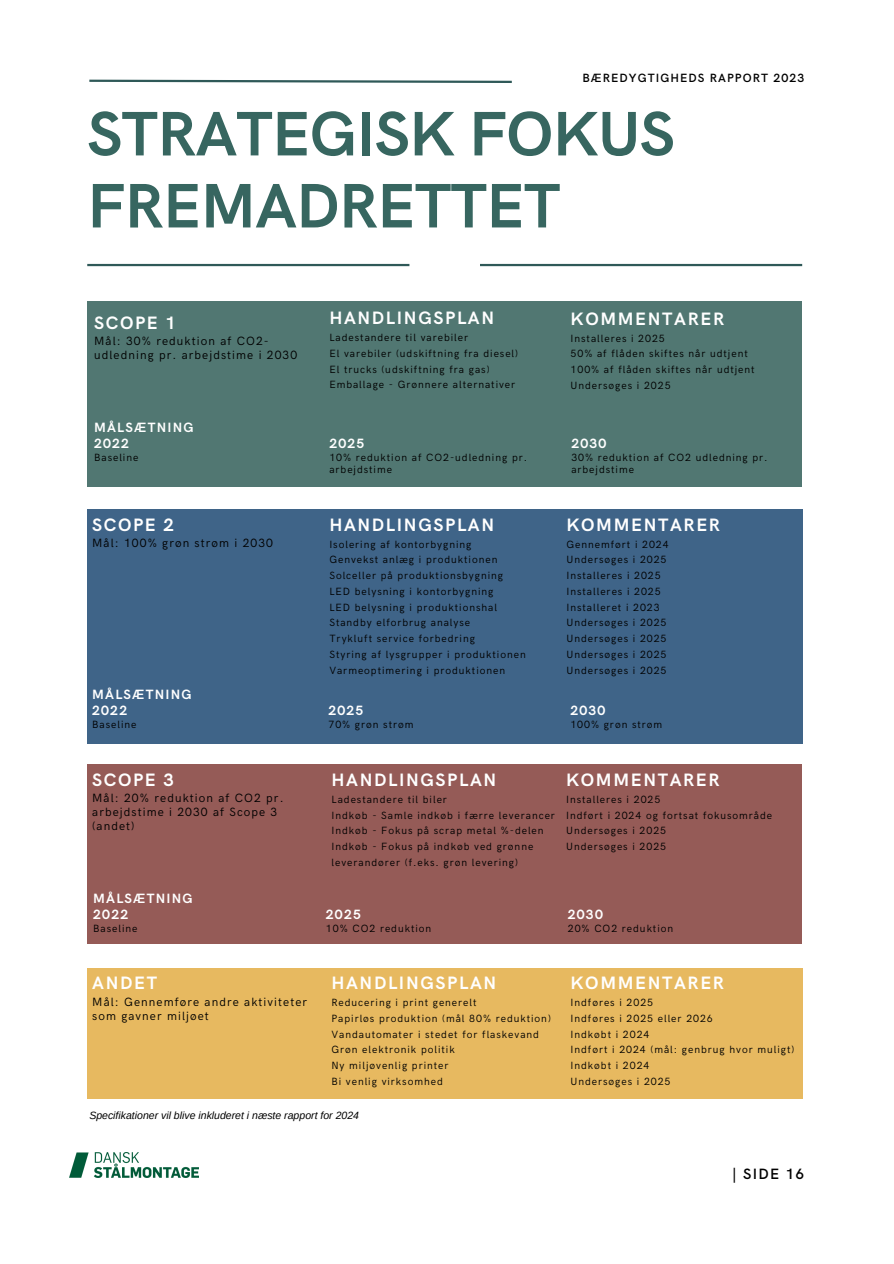
<style>
.page{position:relative;width:894px;height:1264px;background:#fff}
.page>*{position:absolute;margin:0;border:0;box-sizing:border-box;transform-origin:0 0}
.t1{font:700 63px/72px "HK Grotesk";letter-spacing:-.01em;color:#376660}
.t2{font:700 18px "HK Grotesk";letter-spacing:.09em;color:#fff}
.t3{font:600 15px "HK Grotesk";letter-spacing:.09em;color:#000}
.t4{font:700 13.5px/15.8px "HK Grotesk";letter-spacing:.09em;color:#fff}
.t5{font:12px/14px "HK Grotesk";letter-spacing:.09em;color:#000}
.t6{font:600 12px "HK Grotesk";letter-spacing:.09em;color:#000}
.t7{font:10.5px/12.3px "HK Grotesk";letter-spacing:.09em;color:#000}
.t8{font:italic 10.5px "Arimo";color:#000}
</style>
<div class="page">
<svg style="left:89px;top:79px;width:423px;height:4px"></svg>
<hr style="left:87px;top:264px;width:322px;height:2px;background:#2f5958">
<hr style="left:480px;top:264px;width:322px;height:2px;background:#2f5958">
<img style="left:69px;top:1152px;width:129px;height:25px">
<div style="left:87px;top:301px;width:714px;height:185px;background:#517772"></div>
<div style="left:87px;top:509px;width:715px;height:234px;background:#3f6488"></div>
<div style="left:87px;top:764px;width:715px;height:180px;background:#955b57"></div>
<div style="left:87px;top:967px;width:714px;height:131px;background:#e7b960"></div>
<h1 class="t6" style="left:582px;top:71px;width:223px">BÆREDYGTIGHEDS RAPPORT 2023</h1>
<p class="t1" style="left:87px;top:100px;width:589px">STRATEGISK FOKUS<br>FREMADRETTET</p>
<p class="t2" style="left:94px;top:312px;width:83px">SCOPE 1</p>
<p class="t5" style="left:94px;top:334px;width:204px">Mål: 30% reduktion af CO2- udledning pr. arbejdstime i 2030</p>
<p class="t4" style="left:94px;top:420px;width:101px">MÅLSÆTNING<br>2022</p>
<p class="t7" style="left:94px;top:451px;width:46px">Baseline</p>
<p class="t2" style="left:92px;top:515px;width:83px">SCOPE 2</p>
<p class="t5" style="left:92px;top:536px;width:182px">Mål: 100% grøn strøm i 2030</p>
<p class="t4" style="left:92px;top:687px;width:101px">MÅLSÆTNING<br>2022</p>
<p class="t7" style="left:92px;top:719px;width:46px">Baseline</p>
<p class="t2" style="left:92px;top:770px;width:83px">SCOPE 3</p>
<p class="t5" style="left:92px;top:791px;width:193px">Mål: 20% reduktion af CO2 pr. arbejdstime i 2030 af Scope 3 (andet)</p>
<p class="t4" style="left:93px;top:890px;width:101px">MÅLSÆTNING<br>2022</p>
<p class="t7" style="left:93px;top:922px;width:46px">Baseline</p>
<p class="t2" style="left:329px;top:308px;width:166px">HANDLINGSPLAN</p>
<h5 class="t7" style="left:329px;top:332px;width:140px">Ladestandere til varebiler</h5>
<h3 class="t7" style="left:329px;top:347px;width:190px">El varebiler (udskiftning fra diesel)</h3>
<p class="t7" style="left:329px;top:363px;width:162px">El trucks (udskiftning fra gas)</p>
<p class="t7" style="left:329px;top:379px;width:187px">Emballage - Grønnere alternativer</p>
<p class="t2" style="left:570px;top:309px;width:155px">KOMMENTARER</p>
<p class="t7" style="left:570px;top:332px;width:96px">Installeres i 2025</p>
<p class="t7" style="left:570px;top:348px;width:179px">50% af flåden skiftes når udtjent</p>
<p class="t7" style="left:570px;top:364px;width:185px">100% af flåden skiftes når udtjent</p>
<p class="t7" style="left:570px;top:379px;width:101px">Undersøges i 2025</p>
<p class="t4" style="left:329px;top:435px;width:36px">2025</p>
<p class="t7" style="left:329px;top:451px;width:199px">10% reduktion af CO2-udledning pr. arbejdstime</p>
<p class="t4" style="left:571px;top:435px;width:36px">2030</p>
<p class="t7" style="left:571px;top:451px;width:198px">30% reduktion af CO2 udledning pr. arbejdstime</p>
<p class="t2" style="left:329px;top:515px;width:166px">HANDLINGSPLAN</p>
<p class="t7" style="left:329px;top:538px;width:143px">Isolering af kontorbygning</p>
<p class="t7" style="left:329px;top:554px;width:169px">Genvekst anlæg i produktionen</p>
<p class="t7" style="left:329px;top:570px;width:175px">Solceller på produktionsbygning</p>
<p class="t7" style="left:329px;top:585px;width:165px">LED belysning i kontorbygning</p>
<p class="t7" style="left:329px;top:601px;width:169px">LED belysning i produktionshal</p>
<h5 class="t7" style="left:329px;top:617px;width:142px">Standby elforbrug analyse</h5>
<p class="t7" style="left:329px;top:633px;width:147px">Trykluft service forbedring</p>
<p class="t7" style="left:329px;top:648px;width:198px">Styring af lysgrupper i produktionen</p>
<p class="t7" style="left:329px;top:664px;width:177px">Varmeoptimering i produktionen</p>
<p class="t4" style="left:328px;top:703px;width:36px">2025</p>
<p class="t7" style="left:328px;top:719px;width:86px">70% grøn strøm</p>
<p class="t2" style="left:566px;top:515px;width:155px">KOMMENTARER</p>
<p class="t7" style="left:566px;top:538px;width:104px">Gennemført i 2024</p>
<p class="t7" style="left:566px;top:554px;width:101px">Undersøges i 2025</p>
<p class="t7" style="left:566px;top:570px;width:96px">Installeres i 2025</p>
<p class="t7" style="left:566px;top:585px;width:96px">Installeres i 2025</p>
<p class="t7" style="left:566px;top:601px;width:95px">Installeret i 2023</p>
<p class="t7" style="left:566px;top:617px;width:101px">Undersøges i 2025</p>
<p class="t7" style="left:566px;top:633px;width:101px">Undersøges i 2025</p>
<p class="t7" style="left:566px;top:648px;width:101px">Undersøges i 2025</p>
<p class="t7" style="left:566px;top:664px;width:101px">Undersøges i 2025</p>
<p class="t4" style="left:570px;top:703px;width:36px">2030</p>
<p class="t7" style="left:570px;top:719px;width:93px">100% grøn strøm</p>
<p class="t2" style="left:331px;top:770px;width:166px">HANDLINGSPLAN</p>
<p class="t7" style="left:331px;top:793px;width:117px">Ladestandere til biler</p>
<p class="t7" style="left:331px;top:809px;width:225px">Indkøb - Samle indkøb i færre leverancer</p>
<p class="t7" style="left:331px;top:825px;width:213px">Indkøb - Fokus på scrap metal %-delen</p>
<p class="t7" style="left:331px;top:839px;width:203px;line-height:15.8px">Indkøb - Fokus på indkøb ved grønne leverandører (f.eks. grøn levering)</p>
<p class="t2" style="left:566px;top:770px;width:155px">KOMMENTARER</p>
<p class="t7" style="left:566px;top:793px;width:96px">Installeres i 2025</p>
<p class="t7" style="left:566px;top:809px;width:207px">Indført i 2024 og fortsat fokusområde</p>
<h3 class="t7" style="left:566px;top:825px;width:101px">Undersøges i 2025</h3>
<p class="t7" style="left:566px;top:840px;width:101px">Undersøges i 2025</p>
<p class="t4" style="left:326px;top:906px;width:36px">2025</p>
<p class="t7" style="left:326px;top:922px;width:107px">10% CO2 reduktion</p>
<p class="t4" style="left:567px;top:906px;width:36px">2030</p>
<p class="t7" style="left:567px;top:922px;width:107px">20% CO2 reduktion</p>
<h2 class="t2" style="left:92px;top:973px;width:66px">ANDET</h2>
<p class="t5" style="left:92px;top:994px;width:216px">Mål: Gennemføre andre aktiviteter som gavner miljøet</p>
<p class="t2" style="left:331px;top:973px;width:166px">HANDLINGSPLAN</p>
<h5 class="t7" style="left:331px;top:996px;width:147px">Reducering i print generelt</h5>
<p class="t7" style="left:331px;top:1012px;width:221px">Papirløs produktion (mål 80% reduktion)</p>
<p class="t7" style="left:331px;top:1028px;width:209px">Vandautomater i stedet for flaskevand</p>
<p class="t7" style="left:331px;top:1043px;width:125px">Grøn elektronik politik</p>
<p class="t7" style="left:331px;top:1059px;width:119px">Ny miljøvenlig printer</p>
<p class="t7" style="left:331px;top:1075px;width:113px">Bi venlig virksomhed</p>
<p class="t8" style="left:89px;top:1109px;width:271px">Specifikationer vil blive inkluderet i næste rapport for 2024</p>
<p class="t2" style="left:570px;top:973px;width:155px">KOMMENTARER</p>
<p class="t7" style="left:570px;top:996px;width:84px">Indføres i 2025</p>
<p class="t7" style="left:570px;top:1012px;width:144px">Indføres i 2025 eller 2026</p>
<p class="t7" style="left:570px;top:1028px;width:80px">Indkøbt i 2024</p>
<p class="t7" style="left:570px;top:1043px;width:225px">Indført i 2024 (mål: genbrug hvor muligt)</p>
<h3 class="t7" style="left:570px;top:1059px;width:80px">Indkøbt i 2024</h3>
<p class="t7" style="left:570px;top:1075px;width:101px">Undersøges i 2025</p>
<h4 class="t3" style="left:731px;top:1165px;width:74px">| SIDE 16</h4>
</div>
